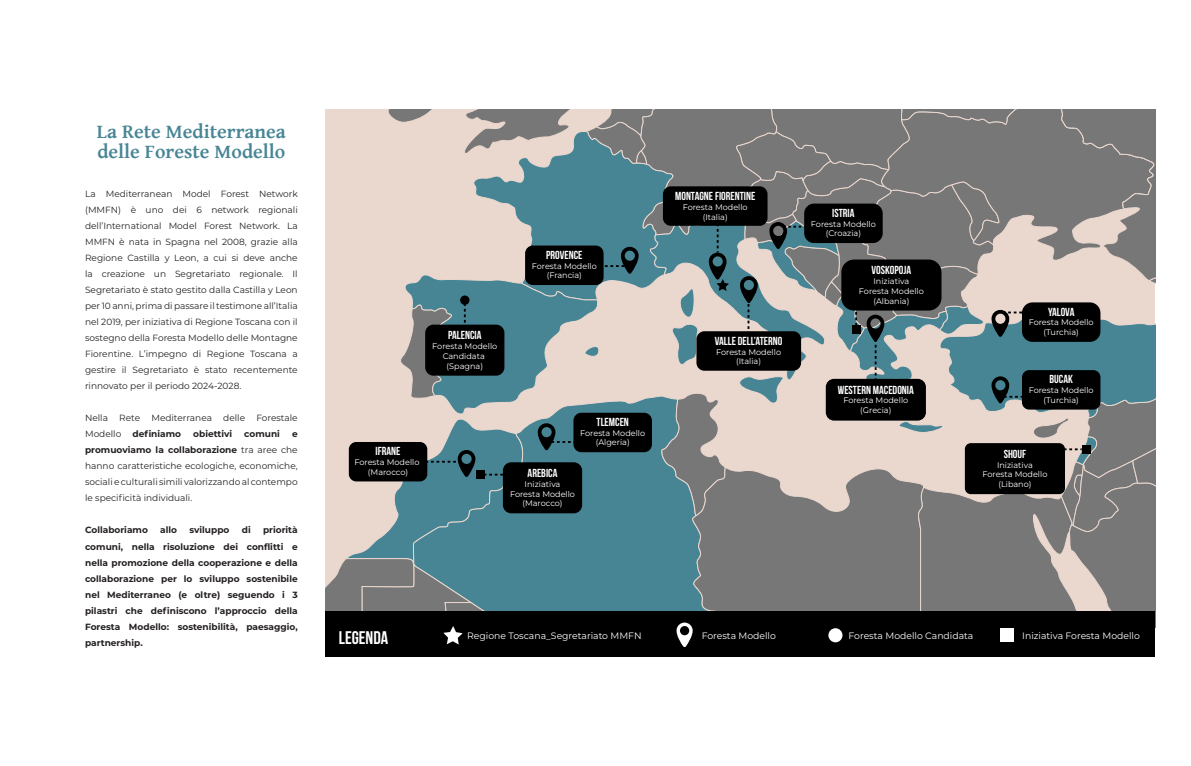
<style>
.page{position:relative;width:1191px;height:766px;background:#fff}
.page>*{position:absolute;margin:0;border:0;box-sizing:border-box;transform-origin:0 0}
.t1{font:700 20px/20px "Gentium Basic";color:#478595}
.t2{font:700 18.3px "Bebas Neue";color:#fff}
.t3{font:700 11.6px "Bebas Neue";color:#fff}
.t4{font:9.3px "Montserrat";color:#fff}
.t5{font:9px/16px "Montserrat";color:#231f20;text-align:justify}
.t6{font:700 9px/16px "Montserrat";color:#231f20;text-align:justify}
.t7{font:8.1px/9.7px "Montserrat";color:#fff;text-align:center}
.s1{font-weight:400}
.s2{font-weight:700}
</style>
<div class="page">
<div style="left:325px;top:611px;width:830px;height:45px;background:#000"></div>
<svg style="left:325px;top:109px;width:830px;height:538px;background:#798182"></svg>
<p class="t1" style="left:97px;top:121px;width:190px">La Rete Mediterranea delle Foreste Modello</p>
<p class="t5" style="left:85px;top:186px;width:214px">La Mediterranean Model Forest Network (MMFN) è uno dei 6 network regionali dell’International Model Forest Network. La MMFN è nata in Spagna nel 2008, grazie alla Regione Castilla y Leon, a cui si deve anche la creazione un Segretariato regionale. Il Segretariato è stato gestito dalla Castilla y Leon per 10 anni, prima di passare il testimone all’Italia nel 2019, per iniziativa di Regione Toscana con il sostegno della Foresta Modello delle Montagne Fiorentine. L’impegno di Regione Toscana a gestire il Segretariato è stato recentemente rinnovato per il periodo 2024-2028.</p>
<p class="t5" style="left:85px;top:410px;width:24px">Nella</p>
<p class="t5" style="left:119px;top:410px;width:22px">Rete</p>
<p class="t5" style="left:151px;top:410px;width:62px">Mediterranea</p>
<p class="t5" style="left:223px;top:410px;width:23px">delle</p>
<p class="t5" style="left:256px;top:410px;width:43px">Forestale</p>
<p class="t6" style="left:85px;top:425px;width:98px"><span class="s1">Modello</span> definiamo</p>
<p class="t6" style="left:193px;top:425px;width:41px">obiettivi</p>
<p class="t6" style="left:244px;top:425px;width:37px">comuni</p>
<p class="t5" style="left:85px;top:426px;width:214px;text-indent:207px"><span class="s2">e promuoviamo la collaborazione</span> tra aree che hanno caratteristiche ecologiche, economiche, sociali e culturali simili valorizzando al contempo le specificità individuali.</p>
<p class="t6" style="left:85px;top:521px;width:64px">Collaboriamo</p>
<p class="t6" style="left:160px;top:521px;width:18px">allo</p>
<p class="t6" style="left:189px;top:521px;width:41px">sviluppo</p>
<p class="t6" style="left:242px;top:521px;width:10px">di</p>
<p class="t6" style="left:85px;top:521px;width:214px;text-indent:178px">priorità comuni, nella risoluzione dei conflitti e nella promozione della cooperazione e della collaborazione per lo sviluppo sostenibile nel Mediterraneo (e oltre) seguendo i 3 pilastri che definiscono l’approccio della Foresta Modello: sostenibilità, paesaggio, partnership.</p>
<p class="t3" style="left:546px;top:248px;width:38px">PROVENCE</p>
<p class="t7" style="left:532px;top:260px;width:66px">Foresta Modello (Francia)</p>
<p class="t3" style="left:448px;top:329px;width:35px">PALENCIA</p>
<p class="t7" style="left:432px;top:341px;width:66px">Foresta Modello<br>Candidata (Spagna)</p>
<p class="t3" style="left:375px;top:444px;width:26px">IFRANE</p>
<p class="t7" style="left:354px;top:457px;width:66px">Foresta Modello (Marocco)</p>
<p class="t3" style="left:596px;top:415px;width:34px">TLEMCEN</p>
<p class="t7" style="left:580px;top:427px;width:66px">Foresta Modello (Algeria)</p>
<p class="t3" style="left:527px;top:466px;width:31px">AREBICA</p>
<p class="t7" style="left:510px;top:478px;width:66px">Iniziativa<br>Foresta Modello (Marocco)</p>
<p class="t3" style="left:675px;top:190px;width:82px">MONTAGNE FIORENTINE</p>
<p class="t7" style="left:682px;top:202px;width:66px">Foresta Modello (Italia)</p>
<p class="t3" style="left:715px;top:334px;width:69px">VALLE DELL’ATERNO</p>
<p class="t7" style="left:716px;top:347px;width:66px">Foresta Modello (Italia)</p>
<p class="t3" style="left:832px;top:206px;width:24px">ISTRIA</p>
<p class="t7" style="left:811px;top:218px;width:66px">Foresta Modello (Croazia)</p>
<p class="t3" style="left:871px;top:264px;width:41px">VOSKOPOJA</p>
<p class="t7" style="left:859px;top:276px;width:66px">Iniziativa<br>Foresta Modello (Albania)</p>
<p class="t3" style="left:838px;top:383px;width:78px">WESTERN MACEDONIA</p>
<p class="t7" style="left:843px;top:395px;width:66px">Foresta Modello (Grecia)</p>
<p class="t3" style="left:1048px;top:305px;width:28px">YALOVA</p>
<p class="t7" style="left:1028px;top:317px;width:66px">Foresta Modello (Turchia)</p>
<p class="t3" style="left:1049px;top:373px;width:25px">BUCAK</p>
<p class="t7" style="left:1028px;top:385px;width:66px">Foresta Modello (Turchia)</p>
<p class="t3" style="left:1003px;top:447px;width:24px">SHOUF</p>
<p class="t7" style="left:982px;top:459px;width:66px">Iniziativa<br>Foresta Modello (Libano)</p>
<p class="t2" style="left:339px;top:627px;width:51px">LEGENDA</p>
<p class="t4" style="left:467px;top:629px;width:176px">Regione Toscana_Segretariato MMFN</p>
<p class="t4" style="left:701px;top:629px;width:76px">Foresta Modello</p>
<p class="t4" style="left:848px;top:629px;width:126px">Foresta Modello Candidata</p>
<p class="t4" style="left:1022px;top:629px;width:119px">Iniziativa Foresta Modello</p>
</div>
